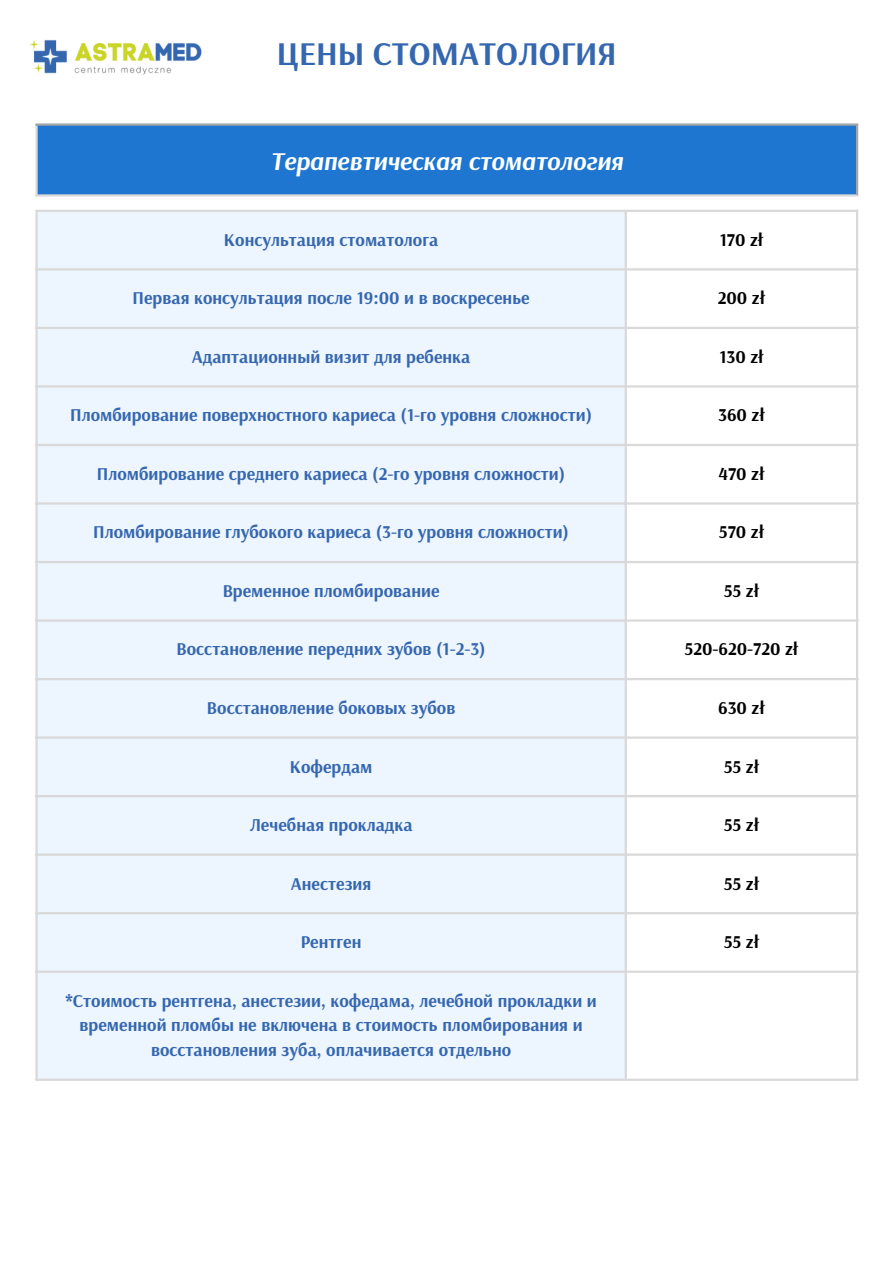
<style>
.page{position:relative;width:894px;height:1264px;background:#fff}
.page>*{position:absolute;margin:0;border:0;box-sizing:border-box;transform-origin:0 0}
.t1{font:700 33px "Arsenal";color:#3567af}
.t2{font:italic 700 25.5px "Arsenal";color:#fff}
.t3{font:700 18px/24.8px "Arsenal";color:#3567af;text-align:center}
.t4{font:700 18px "Arsenal";color:#000}
</style>
<div class="page">
<div style="left:36px;top:124px;width:821px;height:72px;background:#1e76d0"></div>
<hr style="left:35px;top:126px;width:3px;height:68px;background:#d9d9d9">
<hr style="left:35px;top:194px;width:823px;height:3px;background:#d9d9d9">
<hr style="left:855px;top:126px;width:3px;height:68px;background:#a6a6a6">
<hr style="left:35px;top:123px;width:823px;height:3px;background:#a6a6a6">
<div style="left:38px;top:212px;width:586px;height:866px;background:#edf5fe"></div>
<hr style="left:35px;top:212px;width:3px;height:866px;background:#d9d9d9">
<hr style="left:624px;top:212px;width:2px;height:866px;background:#d9d9d9">
<hr style="left:855px;top:212px;width:3px;height:866px;background:#d9d9d9">
<hr style="left:35px;top:210px;width:823px;height:2px;background:#d9d9d9">
<hr style="left:35px;top:268px;width:823px;height:2px;background:#d9d9d9">
<hr style="left:35px;top:327px;width:823px;height:2px;background:#d9d9d9">
<hr style="left:35px;top:385px;width:823px;height:2px;background:#d9d9d9">
<hr style="left:35px;top:444px;width:823px;height:2px;background:#d9d9d9">
<hr style="left:35px;top:502px;width:823px;height:2px;background:#d9d9d9">
<hr style="left:35px;top:561px;width:823px;height:2px;background:#d9d9d9">
<hr style="left:35px;top:619px;width:823px;height:2px;background:#d9d9d9">
<hr style="left:35px;top:678px;width:823px;height:2px;background:#d9d9d9">
<hr style="left:35px;top:736px;width:823px;height:2px;background:#d9d9d9">
<hr style="left:35px;top:795px;width:823px;height:2px;background:#d9d9d9">
<hr style="left:35px;top:853px;width:823px;height:2px;background:#d9d9d9">
<hr style="left:35px;top:912px;width:823px;height:2px;background:#d9d9d9">
<hr style="left:35px;top:970px;width:823px;height:2px;background:#d9d9d9">
<hr style="left:35px;top:1078px;width:823px;height:2px;background:#d9d9d9">
<img style="left:29px;top:40px;width:200px;height:139px">
<p class="t1" style="left:277px;top:32px;width:341px">ЦЕНЫ СТОМАТОЛОГИЯ</p>
<p class="t2" style="left:270px;top:144px;width:354px">Терапевтическая стоматология</p>
<h1 class="t3" style="left:224px;top:227px;width:216px">Консультация стоматолога</h1>
<p class="t4" style="left:719px;top:228px;width:45px">170 zł</p>
<p class="t3" style="left:132px;top:285px;width:398px">Первая консультация после 19:00 и в воскресенье</p>
<p class="t4" style="left:717px;top:286px;width:49px">200 zł</p>
<p class="t3" style="left:192px;top:344px;width:280px">Адаптационный визит для ребенка</p>
<p class="t4" style="left:719px;top:345px;width:46px">130 zł</p>
<p class="t3" style="left:70px;top:402px;width:523px">Пломбирование поверхностного кариеса (1-го уровня сложности)</p>
<p class="t4" style="left:718px;top:403px;width:48px">360 zł</p>
<p class="t3" style="left:97px;top:461px;width:470px">Пломбирование среднего кариеса (2-го уровня сложности)</p>
<p class="t4" style="left:718px;top:462px;width:47px">470 zł</p>
<p class="t3" style="left:93px;top:519px;width:477px">Пломбирование глубокого кариеса (3-го уровня сложности)</p>
<p class="t4" style="left:718px;top:520px;width:47px">570 zł</p>
<p class="t3" style="left:222px;top:578px;width:218px">Временное пломбирование</p>
<p class="t4" style="left:723px;top:579px;width:37px">55 zł</p>
<p class="t3" style="left:176px;top:636px;width:310px">Восстановление передних зубов (1-2-3)</p>
<p class="t4" style="left:684px;top:637px;width:115px">520-620-720 zł</p>
<p class="t3" style="left:207px;top:695px;width:250px">Восстановление боковых зубов</p>
<p class="t4" style="left:718px;top:696px;width:48px">630 zł</p>
<p class="t3" style="left:290px;top:753px;width:84px">Кофердам</p>
<p class="t4" style="left:723px;top:754px;width:37px">55 zł</p>
<p class="t3" style="left:249px;top:812px;width:164px">Лечебная прокладка</p>
<p class="t4" style="left:723px;top:813px;width:37px">55 zł</p>
<p class="t3" style="left:291px;top:870px;width:82px">Анестезия</p>
<p class="t4" style="left:723px;top:871px;width:37px">55 zł</p>
<p class="t3" style="left:300px;top:929px;width:62px">Рентген</p>
<p class="t4" style="left:723px;top:930px;width:37px">55 zł</p>
<p class="t3" style="left:65px;top:987px;width:532px">*Стоимость рентгена, анестезии, кофедама, лечебной прокладки и временной пломбы не включена в стоимость пломбирования и восстановления зуба, оплачивается отдельно</p>
</div>
